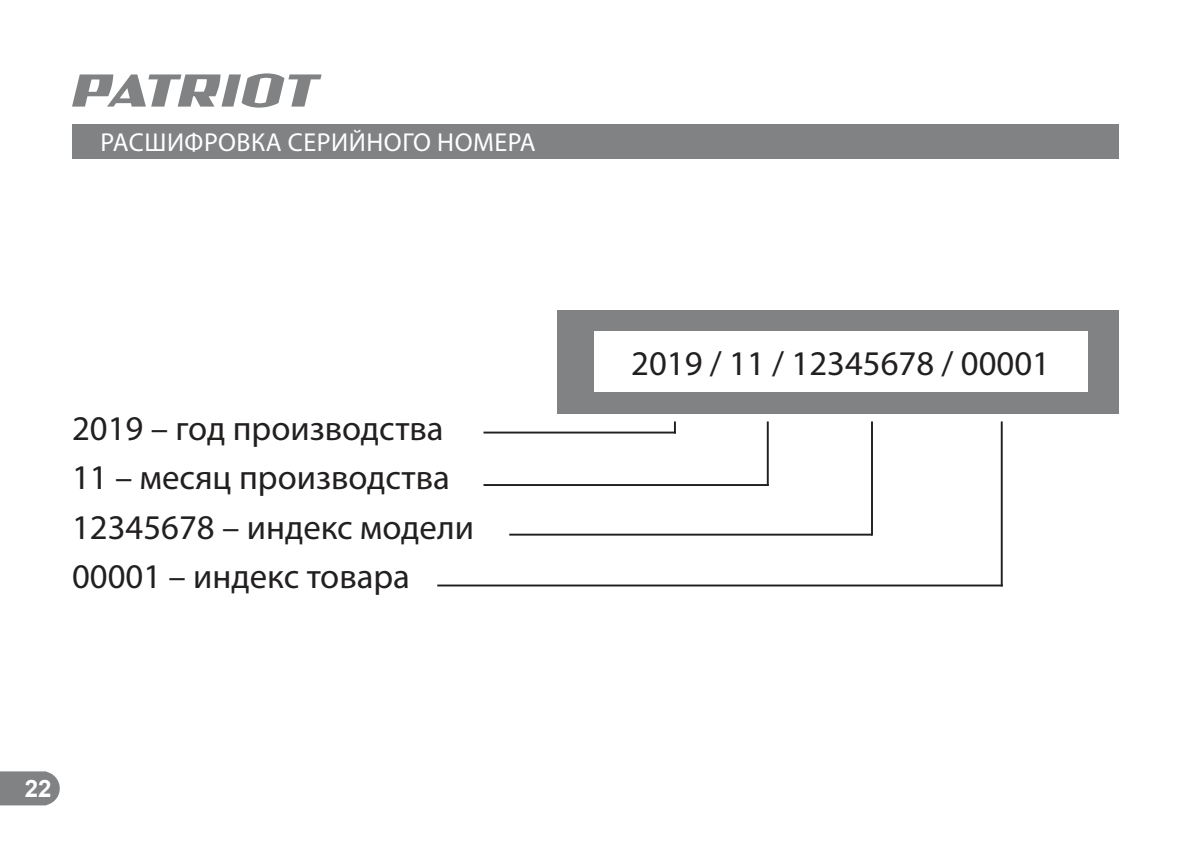
<style>
.page{position:relative;width:1191px;height:842px;background:#fff}
.page>*{position:absolute;margin:0;border:0;box-sizing:border-box;transform-origin:0 0}
.t1{font:34.8px/49.2px "Myriad Pro";color:#221f1f}
.t2{font:26px "Myriad Pro";letter-spacing:.02em;color:#fff}
.t3{font:700 24px "Arial";color:#fff}
</style>
<div class="page">
<svg style="left:0;top:771px;width:60px;height:34px"></svg>
<svg style="left:72px;top:73px;width:249px;height:35px"></svg>
<div style="left:72px;top:124px;width:1047px;height:34px;background:#808284"></div>
<div style="left:558px;top:310px;width:561px;height:104px;background:#808284"></div>
<hr style="left:483px;top:432px;width:193px;height:1px;background:#221f1f">
<hr style="left:483px;top:484px;width:285px;height:2px;background:#221f1f">
<hr style="left:509px;top:534px;width:363px;height:2px;background:#221f1f">
<hr style="left:437px;top:584px;width:565px;height:2px;background:#221f1f">
<div style="left:594px;top:331px;width:493px;height:61px;background:#fff"></div>
<svg style="left:674px;top:421px;width:2px;height:11px"></svg>
<hr style="left:767px;top:421px;width:1px;height:65px;background:#221f1f">
<hr style="left:871px;top:421px;width:2px;height:115px;background:#221f1f">
<hr style="left:1000px;top:421px;width:2px;height:165px;background:#221f1f">
<p class="t2" style="left:101px;top:130px;width:437px">РАСШИФРОВКА СЕРИЙНОГО НОМЕРА</p>
<p class="t1" style="left:72px;top:405px;width:403px">2019 – год производства<br>11 – месяц производства<br>12345678 – индекс модели<br>00001 – индекс товара</p>
<p class="t3" style="left:25px;top:775px;width:28px">22</p>
<p class="t1" style="left:631px;top:340px;width:420px">2019 / 11 / 12345678 / 00001</p>
</div>
